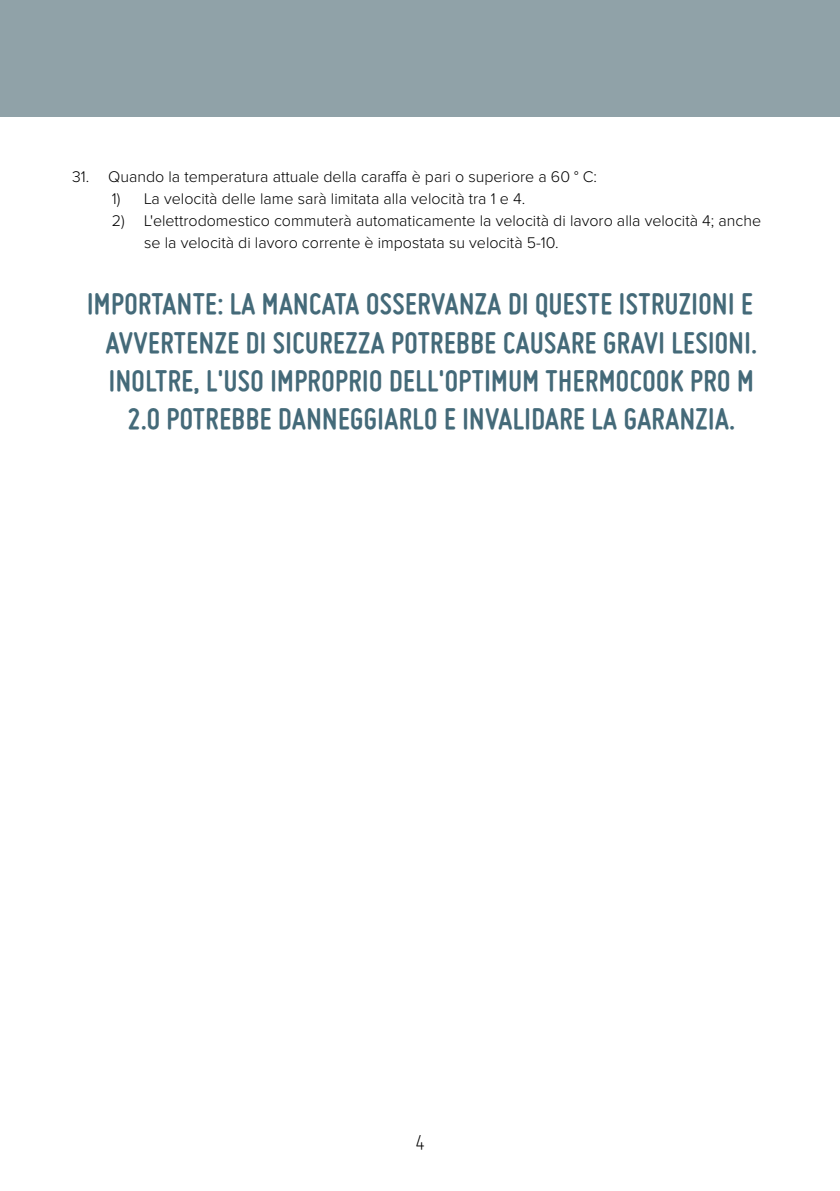
<style>
.page{position:relative;width:840px;height:1191px;background:#fff}
.page>*{position:absolute;margin:0;border:0;box-sizing:border-box;transform-origin:0 0}
.t1{font:700 32px/38.4px "Miso";letter-spacing:.015em;color:#446a79;text-align:center}
.t2{font:300 24px "Miso";color:#000}
.t3{font:300 16px/22px "Proxima Nova";color:#000}
</style>
<div class="page">
<div style="left:0;top:0;width:839px;height:116px;background:#90a2a8"></div>
<p class="t3" style="left:72px;top:166px;width:526px">31. Quando la temperatura attuale della caraffa è pari o superiore a 60 ° C:</p>
<p class="t3" style="left:112px;top:188px;width:415px">1) La velocità delle lame sarà limitata alla velocità tra 1 e 4.</p>
<p class="t3" style="left:144px;top:210px;width:618px;text-indent:-32px">2) L'elettrodomestico commuterà automaticamente la velocità di lavoro alla velocità 4; anche se la velocità di lavoro corrente è impostata su velocità 5-10.</p>
<h1 class="t1" style="left:87px;top:284px;width:671px">IMPORTANTE: LA MANCATA OSSERVANZA DI QUESTE ISTRUZIONI E AVVERTENZE DI SICUREZZA POTREBBE CAUSARE GRAVI LESIONI.<br>INOLTRE, L'USO IMPROPRIO DELL'OPTIMUM THERMOCOOK PRO M 2.0 POTREBBE DANNEGGIARLO E INVALIDARE LA GARANZIA.</h1>
<h2 class="t2" style="left:415px;top:1129px;width:11px">4</h2>
</div>
